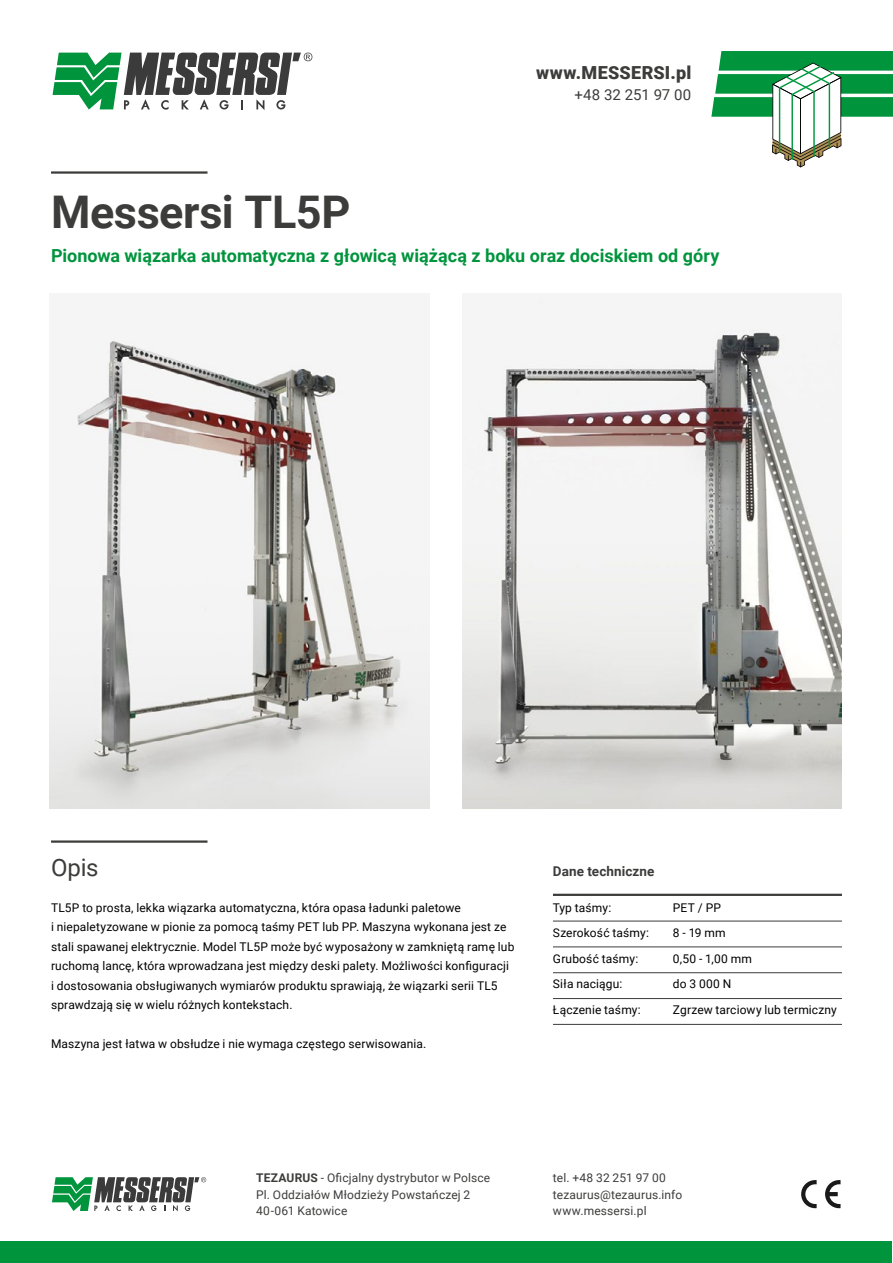
<style>
.page{position:relative;width:893px;height:1263px;background:#fff}
.page>*{position:absolute;margin:0;border:0;box-sizing:border-box;transform-origin:0 0}
.t1{font:700 45px "Roboto";letter-spacing:-.01em;color:#3c3c3b}
.t2{font:24px "Roboto";color:#3c3c3b}
.t3{font:700 18px "Roboto";color:#00943d}
.t4{font:900 18px "Roboto";letter-spacing:.015em;color:#3c3c3b}
.t5{font:15px "Roboto";color:#3c3c3b}
.t6{font:700 13.5px "Roboto";letter-spacing:.005em;color:#3c3c3b}
.t7{font:12px/25.5px "Roboto";letter-spacing:.01em;color:#000}
.t8{font:12px/16.5px "Roboto";letter-spacing:.01em;color:#3c3c3b}
.s1{font-weight:700}
</style>
<div class="page">
<img style="left:462px;top:299px;width:380px;height:509px">
<svg style="left:53px;top:52px;width:259px;height:58px"></svg>
<hr style="left:51px;top:171px;width:156px;height:3px;background:#3c3c3b">
<hr style="left:51px;top:840px;width:156px;height:3px;background:#3c3c3b">
<hr style="left:553px;top:894px;width:289px;height:2px;background:#3c3c3b">
<hr style="left:553px;top:921px;width:289px;height:1px;background:#3c3c3b">
<hr style="left:553px;top:946px;width:289px;height:1px;background:#3c3c3b">
<hr style="left:553px;top:972px;width:289px;height:1px;background:#3c3c3b">
<hr style="left:553px;top:998px;width:289px;height:1px;background:#3c3c3b">
<hr style="left:553px;top:1024px;width:289px;height:1px;background:#3c3c3b">
<img style="left:50px;top:335px;width:379px;height:473px">
<svg style="left:711px;top:51px;width:182px;height:116px"></svg>
<div style="left:1px;top:1242px;width:891px;height:21px;background:#00943d"></div>
<svg style="left:52px;top:1177px;width:154px;height:34px"></svg>
<svg style="left:801px;top:1180px;width:39px;height:28px"></svg>
<h1 class="t1" style="left:51px;top:181px;width:301px">Messersi TL5P</h1>
<h3 class="t4" style="left:536px;top:60px;width:156px">www.MESSERSI.pl</h3>
<p class="t5" style="left:574px;top:84px;width:118px">+48 32 251 97 00</p>
<h3 class="t3" style="left:51px;top:243px;width:670px">Pionowa wiązarka automatyczna z głowicą wiążącą z boku oraz dociskiem od góry</h3>
<h2 class="t2" style="left:51px;top:851px;width:49px">Opis</h2>
<p class="t6" style="left:553px;top:862px;width:103px">Dane techniczne</p>
<p class="t7" style="left:51px;top:897px;width:465px;line-height:19.5px">TL5P to prosta, lekka wiązarka automatyczna, która opasa ładunki paletowe<br>i niepaletyzowane w pionie za pomocą taśmy PET lub PP. Maszyna wykonana jest ze stali spawanej elektrycznie. Model TL5P może być wyposażony w zamkniętą ramę lub ruchomą lancę, która wprowadzana jest między deski palety. Możliwości konfiguracji i dostosowania obsługiwanych wymiarów produktu sprawiają, że wiązarki serii TL5 sprawdzają się w wielu różnych kontekstach.</p>
<p class="t7" style="left:51px;top:1031px;width:377px">Maszyna jest łatwa w obsłudze i nie wymaga częstego serwisowania.</p>
<p class="t7" style="left:553px;top:894px;width:97px">Typ taśmy:<br>Szerokość taśmy:<br>Grubość taśmy:<br>Siła naciągu:<br>Łączenie taśmy:</p>
<p class="t7" style="left:673px;top:894px;width:165px">PET / PP<br>8 - 19 mm<br>0,50 - 1,00 mm<br>do 3 000 N<br>Zgrzew tarciowy lub termiczny</p>
<p class="t8" style="left:256px;top:1169px;width:236px"><span class="s1">TEZAURUS</span> - Oficjalny dystrybutor w Polsce<br>Pl. Oddziałów Młodzieży Powstańczej 2<br>40-061 Katowice</p>
<p class="t8" style="left:553px;top:1169px;width:131px">tel. +48 32 251 97 00 tezaurus@tezaurus.info www.messersi.pl</p>
</div>
